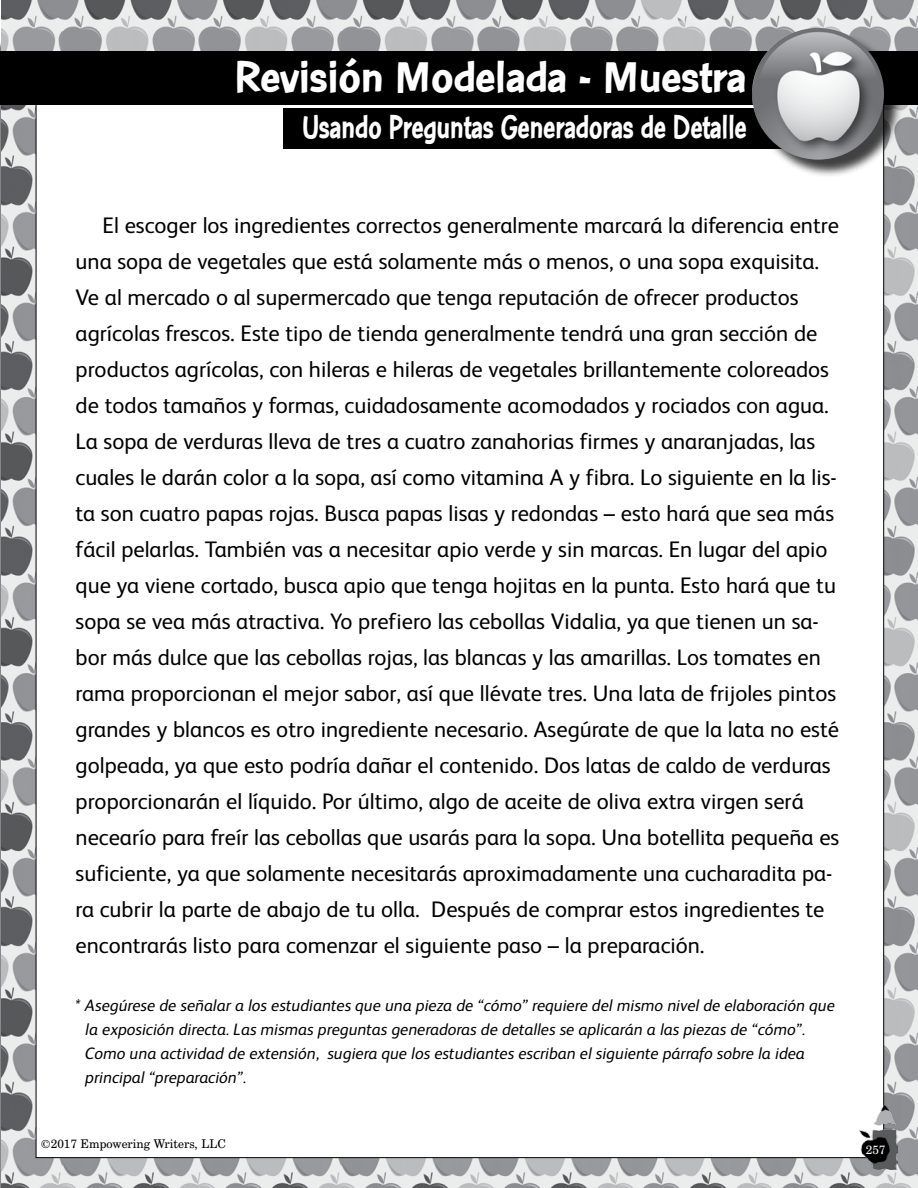
<style>
.page{position:relative;width:918px;height:1188px;background:#fff}
.page>*{position:absolute;margin:0;border:0;box-sizing:border-box;transform-origin:0 0}
.t1{font:700 48px "Con Brush";letter-spacing:-.02em;color:#fff}
.t2{font:700 36px "Con Brush";letter-spacing:-.02em;color:#fff;scale:.8 1}
.t3{font:22.5px/36px "FS Albert";color:#000}
.t4{font:italic 16.5px/24px "FS Albert";color:#000}
.t5{font:12px "Century Schoolbook BT";color:#000}
.t6{font:12px "Century Schoolbook BT";color:#fff}
</style>
<div class="page">
<img style="left:1px;top:0;width:917px;height:1188px">
<div style="left:36px;top:68px;width:848px;height:1090px;background:#fff"></div>
<div style="left:1px;top:51px;width:917px;height:54px;background:#000"></div>
<img style="left:860px;top:1104px;width:37px;height:66px">
<div style="left:284px;top:108px;width:526px;height:41px;background:#000"></div>
<div style="left:754px;top:30px;width:149px;height:148px;background:#000;opacity:.75"></div>
<img style="left:752px;top:28px;width:132px;height:132px;border-radius:66px">
<h1 class="t1" style="left:368px;top:48px;width:380px">Página del Estudiante</h1>
<h1 class="t1" style="left:234px;top:48px;width:514px">Revisión Modelada - Muestra</h1>
<h2 class="t2" style="left:302px;top:105px;width:558px">Usando Preguntas Generadoras de Detalle</h2>
<p class="t3" style="left:76px;top:206px;width:765px;text-indent:27px">El escoger los ingredientes correctos generalmente marcará la diferencia entre una sopa de vegetales que está solamente más o menos, o una sopa exquisita.<br>Ve al mercado o al supermercado que tenga reputación de ofrecer productos agrícolas frescos. Este tipo de tienda generalmente tendrá una gran sección de productos agrícolas, con hileras e hileras de vegetales brillantemente coloreados de todos tamaños y formas, cuidadosamente acomodados y rociados con agua.<br>La sopa de verduras lleva de tres a cuatro zanahorias firmes y anaranjadas, las cuales le darán color a la sopa, así como vitamina A y fibra. Lo siguiente en la lis&shy;ta son cuatro papas rojas. Busca papas lisas y redondas – esto hará que sea más fácil pelarlas. También vas a necesitar apio verde y sin marcas. En lugar del apio que ya viene cortado, busca apio que tenga hojitas en la punta. Esto hará que tu sopa se vea más atractiva. Yo prefiero las cebollas Vidalia, ya que tienen un sa&shy;bor más dulce que las cebollas rojas, las blancas y las amarillas. Los tomates en rama proporcionan el mejor sabor, así que llévate tres. Una lata de frijoles pintos grandes y blancos es otro ingrediente necesario. Asegúrate de que la lata no esté golpeada, ya que esto podría dañar el contenido. Dos latas de caldo de verduras proporcionarán el líquido. Por último, algo de aceite de oliva extra virgen será necearío para freír las cebollas que usarás para la sopa. Una botellita pequeña es suficiente, ya que solamente necesitarás aproximadamente una cucharadita pa&shy;ra cubrir la parte de abajo de tu olla. Después de comprar estos ingredientes te encontrarás listo para comenzar el siguiente paso – la preparación.</p>
<p class="t4" style="left:85px;top:992px;width:751px;text-indent:-10px">* Asegúrese de señalar a los estudiantes que una pieza de “cómo” requiere del mismo nivel de elaboración que la exposición directa. Las mismas preguntas generadoras de detalles se aplicarán a las piezas de “cómo”.<br>Como una actividad de extensión, sugiera que los estudiantes escriban el siguiente párrafo sobre la idea principal “preparación”.</p>
<p class="t5" style="left:41px;top:1136px;width:186px">©2017 Empowering Writers, LLC</p>
<p class="t6" style="left:866px;top:1141px;width:21px">257</p>
</div>
